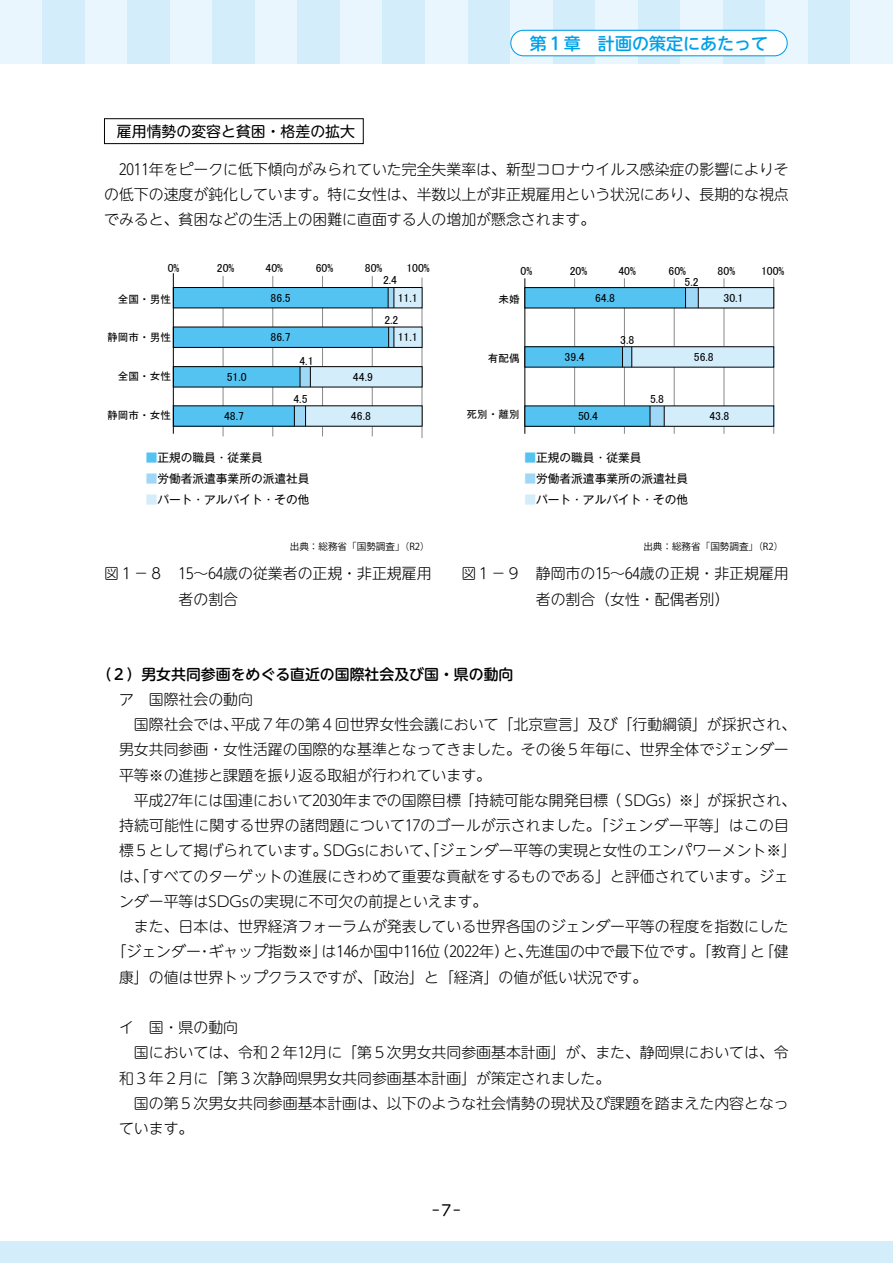
<style>
.page{position:relative;width:893px;height:1263px;background:#fff}
.page>*{position:absolute;margin:0;border:0;box-sizing:border-box;transform-origin:0 0}
.t1{font:500 16.95px "UD Shin M Go Pr 6 N";color:#00a0e9}
.t2{font:300 14.85px/25.2px "UD Shin M Go Pr 6 N";color:#000}
.t3{font:500 14.85px "UD Shin M Go Pr 6 N";color:#000}
.t4{font:14.85px "UD Shin M Go Pr 6 N";color:#000}
.t5{font:11.7px "MS P Gothic";color:#000}
.t6{font:11.7px "Gothic MB101 Pr 6";color:#000}
.t7{font:10.65px "MS P Gothic";color:#000}
.t8{font:9.6px "Koz Go Pr 6 N";color:#000}
.s1{color:#54c3f1}
.s2{color:#9fd8f7}
.s3{color:#d3edfb}
</style>
<div class="page">
<div style="left:104px;top:118px;width:260px;height:26px;border:1px solid #000"></div>
<hr style="left:372px;top:276px;width:1px;height:160px;background:#898989">
<hr style="left:322px;top:276px;width:1px;height:160px;background:#898989">
<hr style="left:272px;top:276px;width:1px;height:160px;background:#898989">
<hr style="left:223px;top:276px;width:1px;height:160px;background:#898989">
<hr style="left:422px;top:278px;width:1px;height:160px;background:#898989">
<div style="left:173px;top:406px;width:121px;height:20px;background:#54c3f1"></div>
<div style="left:294px;top:406px;width:11px;height:20px;background:#9fd8f7"></div>
<div style="left:306px;top:406px;width:116px;height:20px;background:#d3edfb"></div>
<div style="left:173px;top:367px;width:127px;height:20px;background:#54c3f1"></div>
<div style="left:300px;top:367px;width:10px;height:20px;background:#9fd8f7"></div>
<div style="left:310px;top:367px;width:112px;height:20px;background:#d3edfb"></div>
<div style="left:173px;top:327px;width:216px;height:20px;background:#54c3f1"></div>
<div style="left:394px;top:327px;width:28px;height:20px;background:#d3edfb"></div>
<div style="left:173px;top:287px;width:215px;height:21px;background:#54c3f1"></div>
<div style="left:394px;top:287px;width:28px;height:21px;background:#d3edfb"></div>
<div style="left:173px;top:287px;width:249px;height:21px;border:1px solid #000"></div>
<svg style="left:388px;top:287px;width:7px;height:21px"></svg>
<div style="left:173px;top:327px;width:249px;height:21px;border:1px solid #000"></div>
<svg style="left:388px;top:327px;width:7px;height:20px"></svg>
<div style="left:173px;top:366px;width:249px;height:21px;border:1px solid #000"></div>
<svg style="left:300px;top:367px;width:1px;height:20px"></svg>
<svg style="left:310px;top:367px;width:1px;height:20px"></svg>
<svg style="left:294px;top:406px;width:1px;height:20px"></svg>
<svg style="left:305px;top:406px;width:1px;height:20px"></svg>
<hr style="left:173px;top:273px;width:1px;height:161px;background:#000">
<hr style="left:624px;top:278px;width:1px;height:156px;background:#898989">
<hr style="left:723px;top:278px;width:1px;height:156px;background:#898989">
<hr style="left:674px;top:278px;width:1px;height:156px;background:#898989">
<hr style="left:574px;top:278px;width:1px;height:156px;background:#898989">
<hr style="left:773px;top:278px;width:1px;height:156px;background:#898989">
<hr style="left:524px;top:278px;width:1px;height:156px;background:#000">
<div style="left:526px;top:406px;width:124px;height:20px;background:#54c3f1"></div>
<div style="left:650px;top:406px;width:14px;height:20px;background:#9fd8f7"></div>
<div style="left:664px;top:406px;width:110px;height:20px;background:#d3edfb"></div>
<div style="left:526px;top:288px;width:160px;height:20px;background:#54c3f1"></div>
<div style="left:686px;top:288px;width:12px;height:20px;background:#9fd8f7"></div>
<div style="left:698px;top:288px;width:76px;height:20px;background:#d3edfb"></div>
<div style="left:526px;top:347px;width:96px;height:20px;background:#54c3f1"></div>
<div style="left:623px;top:347px;width:9px;height:20px;background:#9fd8f7"></div>
<div style="left:632px;top:347px;width:142px;height:20px;background:#d3edfb"></div>
<div style="left:525px;top:287px;width:249px;height:21px;border:1px solid #000"></div>
<svg style="left:698px;top:288px;width:1px;height:20px"></svg>
<svg style="left:685px;top:288px;width:1px;height:20px"></svg>
<svg style="left:622px;top:347px;width:1px;height:20px"></svg>
<svg style="left:631px;top:347px;width:1px;height:20px"></svg>
<svg style="left:650px;top:406px;width:1px;height:20px"></svg>
<svg style="left:664px;top:406px;width:1px;height:20px"></svg>
<div style="left:0;top:0;width:43px;height:64px;background:#eaf6fd"></div>
<div style="left:43px;top:0;width:42px;height:64px;background:#d3edfb"></div>
<div style="left:85px;top:0;width:43px;height:64px;background:#eaf6fd"></div>
<div style="left:128px;top:0;width:42px;height:64px;background:#d3edfb"></div>
<div style="left:170px;top:0;width:43px;height:64px;background:#eaf6fd"></div>
<div style="left:213px;top:0;width:42px;height:64px;background:#d3edfb"></div>
<div style="left:255px;top:0;width:43px;height:64px;background:#eaf6fd"></div>
<div style="left:298px;top:0;width:42px;height:64px;background:#d3edfb"></div>
<div style="left:340px;top:0;width:43px;height:64px;background:#eaf6fd"></div>
<div style="left:383px;top:0;width:42px;height:64px;background:#d3edfb"></div>
<div style="left:425px;top:0;width:43px;height:64px;background:#eaf6fd"></div>
<div style="left:468px;top:0;width:42px;height:64px;background:#d3edfb"></div>
<div style="left:510px;top:0;width:43px;height:64px;background:#eaf6fd"></div>
<div style="left:553px;top:0;width:42px;height:64px;background:#d3edfb"></div>
<div style="left:595px;top:0;width:43px;height:64px;background:#eaf6fd"></div>
<div style="left:638px;top:0;width:42px;height:64px;background:#d3edfb"></div>
<div style="left:680px;top:0;width:43px;height:64px;background:#eaf6fd"></div>
<div style="left:723px;top:0;width:42px;height:64px;background:#d3edfb"></div>
<div style="left:765px;top:0;width:43px;height:64px;background:#eaf6fd"></div>
<div style="left:808px;top:0;width:42px;height:64px;background:#d3edfb"></div>
<div style="left:850px;top:0;width:43px;height:64px;background:#eaf6fd"></div>
<div style="left:511px;top:30px;width:276px;height:26px;background:#fff;border-radius:13px"></div>
<div style="left:510px;top:30px;width:278px;height:26px;border:1px solid #00a0e9;border-radius:13px"></div>
<div style="left:0;top:1242px;width:893px;height:21px;background:#d3edfb"></div>
<p class="t1" style="left:530px;top:29px;width:240px">第１章　計画の策定にあたって</p>
<p class="t4" style="left:117px;top:119px;width:240px">雇用情勢の変容と貧困・格差の拡大</p>
<p class="t2" style="left:104px;top:156px;width:686px;text-align:justify">　２０１１年をピークに低下傾向がみられていた完全失業率は、新型コロナウイルス感染症の影響によりその低下の速度が鈍化しています。特に女性は、半数以上が非正規雇用という状況にあり、長期的な視点でみると、貧困などの生活上の困難に直面する人の増加が懸念されます。</p>
<p class="t5" style="left:168px;top:261px;width:13px">0%</p>
<p class="t5" style="left:217px;top:261px;width:19px">20%</p>
<p class="t5" style="left:266px;top:261px;width:19px">40%</p>
<p class="t5" style="left:316px;top:261px;width:19px">60%</p>
<p class="t5" style="left:365px;top:261px;width:19px">80%</p>
<p class="t5" style="left:406px;top:261px;width:25px">100%</p>
<p class="t7" style="left:118px;top:294px;width:55px">全国・男性</p>
<p class="t7" style="left:107px;top:332px;width:65px">静岡市・男性</p>
<p class="t7" style="left:118px;top:371px;width:55px">全国・女性</p>
<p class="t7" style="left:107px;top:410px;width:65px">静岡市・女性</p>
<p class="t5" style="left:227px;top:370px;width:21px">51.0</p>
<p class="t5" style="left:224px;top:410px;width:21px">48.7</p>
<p class="t5" style="left:271px;top:292px;width:21px">86.5</p>
<p class="t5" style="left:271px;top:331px;width:21px">86.7</p>
<p class="t5" style="left:299px;top:355px;width:16px">4.1</p>
<p class="t5" style="left:293px;top:393px;width:16px">4.5</p>
<p class="t5" style="left:383px;top:274px;width:16px">2.4</p>
<p class="t5" style="left:384px;top:314px;width:16px">2.2</p>
<p class="t5" style="left:398px;top:292px;width:21px">11.1</p>
<p class="t5" style="left:398px;top:331px;width:21px">11.1</p>
<p class="t5" style="left:353px;top:370px;width:21px">44.9</p>
<p class="t5" style="left:351px;top:410px;width:21px">46.8</p>
<p class="t5" style="left:521px;top:264px;width:13px">0%</p>
<p class="t5" style="left:570px;top:264px;width:19px">20%</p>
<p class="t5" style="left:618px;top:264px;width:19px">40%</p>
<p class="t5" style="left:669px;top:264px;width:19px">60%</p>
<p class="t5" style="left:718px;top:264px;width:19px">80%</p>
<p class="t5" style="left:761px;top:264px;width:25px">100%</p>
<p class="t5" style="left:684px;top:276px;width:16px">5.2</p>
<p class="t7" style="left:498px;top:294px;width:23px">未婚</p>
<p class="t5" style="left:723px;top:292px;width:21px">30.1</p>
<p class="t5" style="left:595px;top:292px;width:21px">64.8</p>
<p class="t7" style="left:488px;top:352px;width:33px">有配偶</p>
<p class="t7" style="left:466px;top:409px;width:55px">死別・離別</p>
<p class="t5" style="left:565px;top:351px;width:21px">39.4</p>
<p class="t5" style="left:620px;top:334px;width:16px">3.8</p>
<p class="t5" style="left:650px;top:393px;width:16px">5.8</p>
<p class="t5" style="left:694px;top:351px;width:21px">56.8</p>
<p class="t5" style="left:578px;top:410px;width:21px">50.4</p>
<p class="t5" style="left:709px;top:410px;width:21px">43.8</p>
<p class="t6" style="left:146px;top:447px;width:118px"><span class="s1">■</span>正規の職員・従業員</p>
<p class="t6" style="left:146px;top:469px;width:165px"><span class="s2">■</span>労働者派遣事業所の派遣社員</p>
<p class="t6" style="left:146px;top:490px;width:165px"><span class="s3">■</span>パート・アルバイト・その他</p>
<p class="t6" style="left:524px;top:447px;width:118px"><span class="s1">■</span>正規の職員・従業員</p>
<p class="t6" style="left:524px;top:469px;width:165px"><span class="s2">■</span>労働者派遣事業所の派遣社員</p>
<p class="t6" style="left:524px;top:490px;width:165px"><span class="s3">■</span>パート・アルバイト・その他</p>
<p class="t8" style="left:290px;top:541px;width:141px">出典：総務省「国勢調査」（R2）</p>
<p class="t8" style="left:643px;top:541px;width:141px">出典：総務省「国勢調査」（R2）</p>
<p class="t2" style="left:179px;top:559px;width:254px;line-height:26.1px;text-indent:-74px">図１－８　１５～６４歳の従業者の正規・非正規雇用者の割合</p>
<p class="t2" style="left:536px;top:559px;width:254px;line-height:26.1px;text-indent:-74px">図１－９　静岡市の１５～６４歳の正規・非正規雇用者の割合（女性・配偶者別）</p>
<p class="t3" style="left:97px;top:661px;width:418px">（２）男女共同参画をめぐる直近の国際社会及び国・県の動向</p>
<p class="t2" style="left:104px;top:686px;width:150px">　ア　国際社会の動向</p>
<p class="t2" style="left:119px;top:711px;width:679px">　国際社会では、平成７年の第４回世界女性会議において「北京宣言」及び「行動綱領」が採択され、</p>
<p class="t2" style="left:119px;top:736px;width:671px">男女共同参画・女性活躍の国際的な基準となってきました。その後５年毎に、世界全体でジェンダー</p>
<p class="t2" style="left:119px;top:761px;width:374px">平等※の進捗と課題を振り返る取組が行われています。</p>
<p class="t2" style="left:119px;top:787px;width:679px">　平成２７年には国連において２０３０年までの国際目標「持続可能な開発目標（ＳＤＧｓ）※」が採択され、</p>
<p class="t2" style="left:119px;top:812px;width:671px">持続可能性に関する世界の諸問題について１７のゴールが示されました。「ジェンダー平等」はこの目</p>
<p class="t2" style="left:119px;top:837px;width:679px">標５として掲げられています。ＳＤＧｓにおいて、「ジェンダー平等の実現と女性のエンパワーメント※」</p>
<p class="t2" style="left:119px;top:862px;width:671px">は、「すべてのターゲットの進展にきわめて重要な貢献をするものである」と評価されています。ジェ</p>
<p class="t2" style="left:119px;top:888px;width:370px">ンダー平等はＳＤＧｓの実現に不可欠の前提といえます。</p>
<p class="t2" style="left:119px;top:913px;width:671px">　また、日本は、世界経済フォーラムが発表している世界各国のジェンダー平等の程度を指数にした</p>
<p class="t2" style="left:112px;top:938px;width:679px">「ジェンダー・ギャップ指数※」は１４６か国中１１６位（２０２２年）と、先進国の中で最下位です。「教育」と「健</p>
<p class="t2" style="left:119px;top:963px;width:530px">康」の値は世界トップクラスですが、「政治」と「経済」の値が低い状況です。</p>
<p class="t2" style="left:119px;top:1014px;width:671px;text-indent:-15px">　イ　国・県の動向<br>　国においては、令和２年１２月に「第５次男女共同参画基本計画」が、また、静岡県においては、令和３年２月に「第３次静岡県男女共同参画基本計画」が策定されました。<br>　国の第５次男女共同参画基本計画は、以下のような社会情勢の現状及び課題を踏まえた内容となっています。</p>
<p class="t4" style="left:432px;top:1198px;width:30px">-7-</p>
</div>
